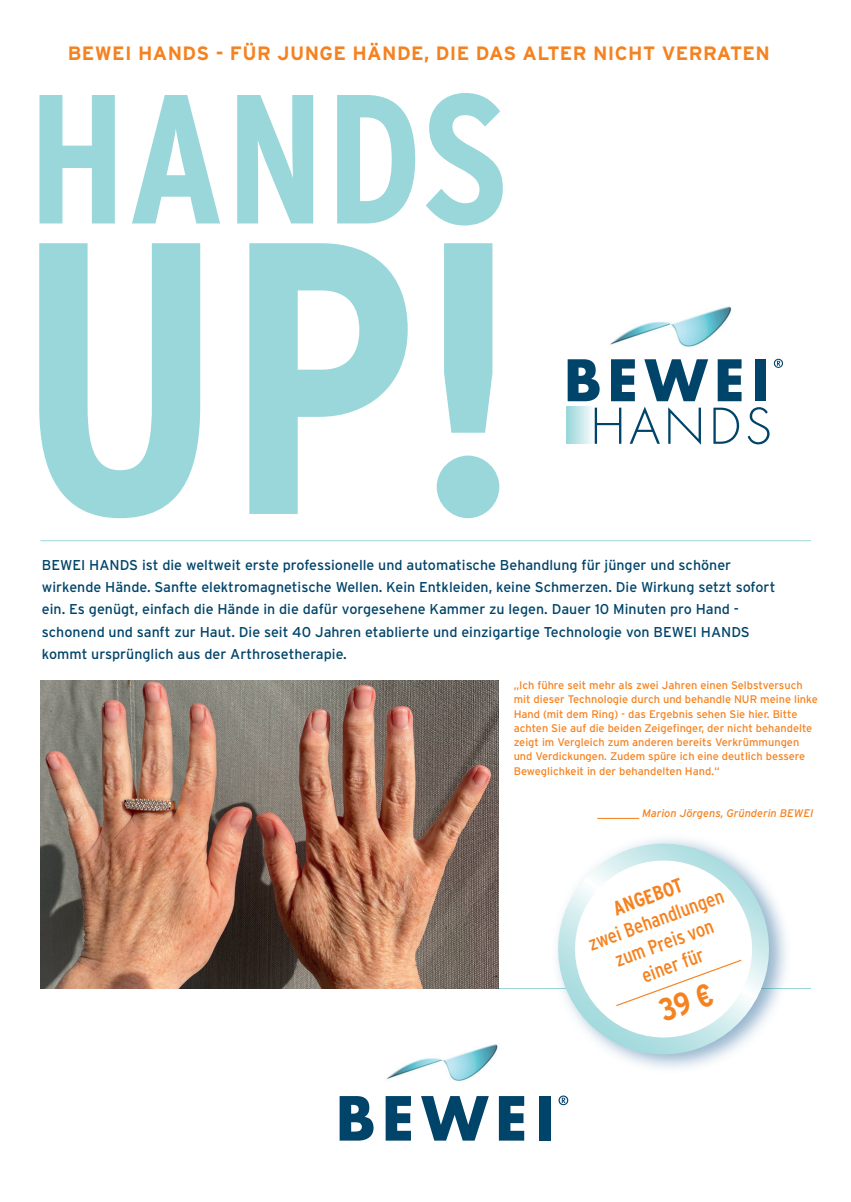
<style>
.page{position:relative;width:851px;height:1202px;background:#fff}
.page>*{position:absolute;margin:0;border:0;box-sizing:border-box;transform-origin:0 0}
.t1{font:700 386.8px "Interstate Condensed";color:#99d7db}
.t2{font:700 183.6px "Interstate Condensed";color:#99d7db}
.t3{font:300 54.2px "Futura T";letter-spacing:.05em;color:#00446a}
.t4{font:20.2px/24.2px "Interstate Condensed";color:#f58220;text-align:center}
.t5{font:700 20.2px "Interstate Condensed";color:#f58220}
.t6{font:700 19.4px "Interstate";letter-spacing:.02em;color:#f58220}
.t7{font:14.2px/22.4px "Interstate";color:#00446a}
.t8{font:11px/14.2px "Interstate";color:#f58220}
.t9{font:italic 11px "Interstate";color:#f58220}
.s1{font-style:normal}
</style>
<div class="page">
<hr style="left:40px;top:988px;width:770px;height:1px;background:#99d7db">
<svg style="left:567px;top:359px;width:32px;height:42px"></svg>
<svg style="left:611px;top:359px;width:23px;height:42px"></svg>
<svg style="left:644px;top:359px;width:64px;height:42px"></svg>
<svg style="left:717px;top:359px;width:24px;height:42px"></svg>
<div style="left:755px;top:359px;width:11px;height:42px;background:#00446a"></div>
<svg style="left:773px;top:359px;width:10px;height:9px"></svg>
<svg style="left:566px;top:407px;width:26px;height:37px"></svg>
<img style="left:610px;top:306px;width:122px;height:41px">
<svg style="left:554px;top:840px;width:218px;height:222px"></svg>
<img style="left:40px;top:680px;width:458px;height:308px">
<hr style="left:40px;top:540px;width:770px;height:1px;background:#99d7db">
<img style="left:387px;top:1044px;width:111px;height:37px">
<svg style="left:339px;top:1096px;width:34px;height:45px"></svg>
<svg style="left:385px;top:1096px;width:26px;height:45px"></svg>
<svg style="left:421px;top:1096px;width:67px;height:45px"></svg>
<svg style="left:499px;top:1096px;width:25px;height:45px"></svg>
<div style="left:539px;top:1096px;width:11px;height:45px;background:#00446a"></div>
<svg style="left:558px;top:1095px;width:10px;height:10px"></svg>
<svg style="left:614px;top:959px;width:128px;height:63px"></svg>
<h3 class="t6" style="left:68px;top:42px;width:703px">BEWEI HANDS - FÜR JUNGE HÄNDE, DIE DAS ALTER NICHT VERRATEN</h3>
<h2 class="t2" style="left:28px;top:56px;width:482px">HANDS</h2>
<h1 class="t1" style="left:15px;top:162px;width:505px">UP!</h1>
<h3 class="t3" style="left:589px;top:394px;width:184px">HANDS</h3>
<p class="t7" style="left:42px;top:553px;width:735px">BEWEI HANDS ist die weltweit erste professionelle und automatische Behandlung für jünger und schöner wirkende Hände. Sanfte elektromagnetische Wellen. Kein Entkleiden, keine Schmerzen. Die Wirkung setzt sofort ein. Es genügt, einfach die Hände in die dafür vorgesehene Kammer zu legen. Dauer 10 Minuten pro Hand - schonend und sanft zur Haut. Die seit 40 Jahren etablierte und einzigartige Technologie von BEWEI HANDS kommt ursprünglich aus der Arthrosetherapie.</p>
<p class="t8" style="left:513px;top:678px;width:306px">„Ich führe seit mehr als zwei Jahren einen Selbstversuch mit dieser Technologie durch und behandle NUR meine linke Hand (mit dem Ring) - das Ergebnis sehen Sie hier. Bitte achten Sie auf die beiden Zeigefinger, der nicht behandelte zeigt im Vergleich zum anderen bereits Verkrümmungen und Verdickungen. Zudem spüre ich eine deutlich bessere Beweglichkeit in der behandelten Hand.“</p>
<p class="t9" style="left:597px;top:807px;width:217px"><span class="s1">________</span> Marion Jörgens, Gründerin BEWEI</p>
<h3 class="t5" style="left:609px;top:899px;width:74px;rotate:-20deg">ANGEBOT</h3>
<h3 class="t4" style="left:584px;top:933px;width:144px;rotate:-20deg">zwei Behandlungen zum Preis von einer für</h3>
</div>
